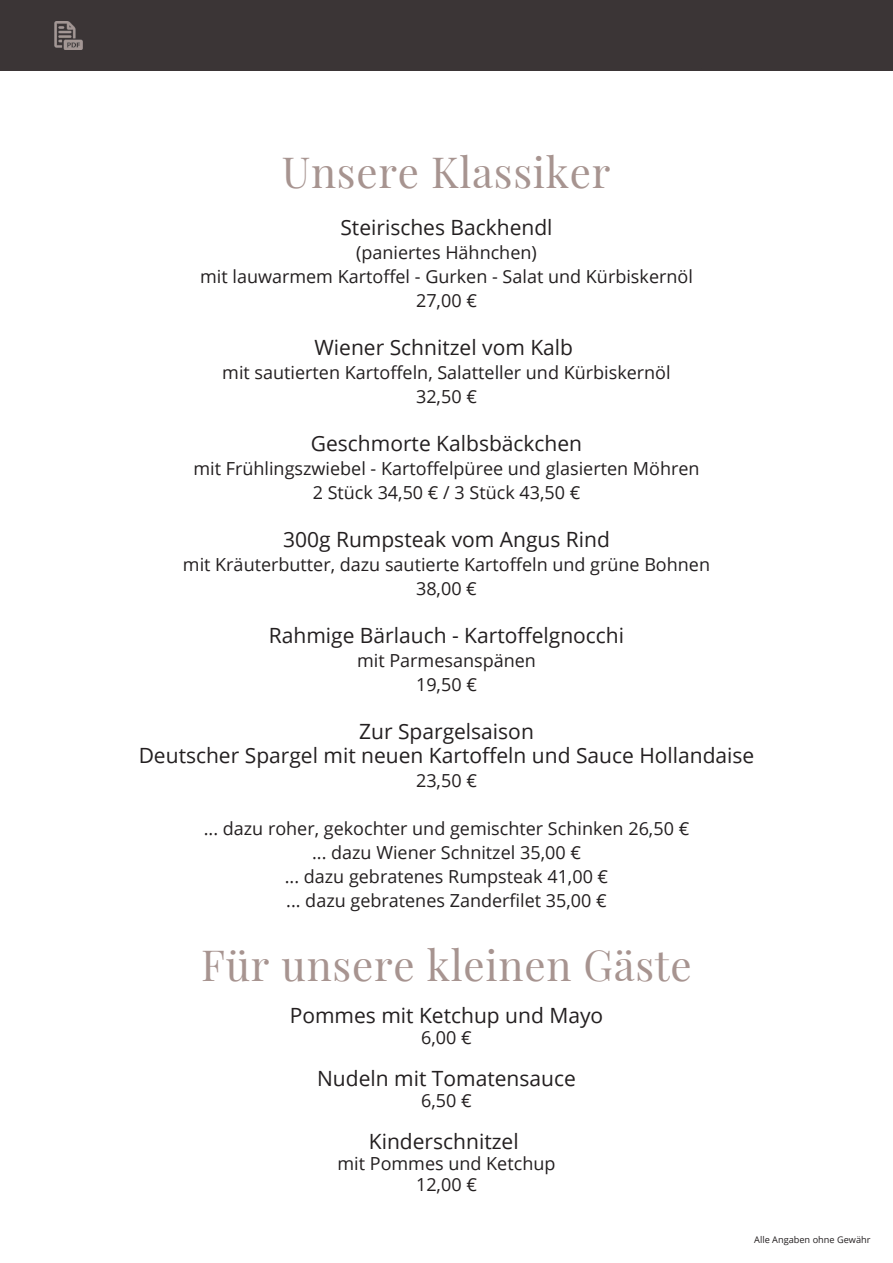
<style>
.page{position:relative;width:893px;height:1263px;background:#fff}
.page>*{position:absolute;margin:0;border:0;box-sizing:border-box;transform-origin:0 0}
.t1{font:42px "Playfair Display";letter-spacing:.02em;color:#a79490}
.t2{font:21px/24px "Open Sans";color:#231f20;text-align:center}
.t3{font:18px/24px "Open Sans";color:#231f20;text-align:center}
.t4{font:9.15px "Open Sans";color:#231f20}
</style>
<div class="page">
<div style="left:0;top:0;width:893px;height:71px;background:#3b3536"></div>
<img style="left:54px;top:21px;width:28px;height:28px">
<h1 class="t1" style="left:282px;top:139px;width:330px">Unsere Klassiker</h1>
<p class="t2" style="left:340px;top:215px;width:214px">Steirisches Backhendl</p>
<p class="t3" style="left:200px;top:240px;width:494px">(paniertes Hähnchen)<br>mit lauwarmem Kartoffel - Gurken - Salat und Kürbiskernöl<br>27,00 €</p>
<p class="t2" style="left:314px;top:335px;width:260px">Wiener Schnitzel vom Kalb</p>
<p class="t3" style="left:222px;top:360px;width:450px">mit sautierten Kartoffeln, Salatteller und Kürbiskernöl<br>32,50 €</p>
<p class="t2" style="left:311px;top:431px;width:273px">Geschmorte Kalbsbäckchen</p>
<p class="t3" style="left:193px;top:456px;width:508px">mit Frühlingszwiebel - Kartoffelpüree und glasierten Möhren<br>2 Stück 34,50 € / 3 Stück 43,50 €</p>
<p class="t2" style="left:283px;top:527px;width:328px">300g Rumpsteak vom Angus Rind</p>
<p class="t3" style="left:183px;top:552px;width:529px">mit Kräuterbutter, dazu sautierte Kartoffeln und grüne Bohnen<br>38,00 €</p>
<p class="t2" style="left:269px;top:623px;width:357px">Rahmige Bärlauch - Kartoffelgnocchi</p>
<p class="t3" style="left:357px;top:648px;width:180px">mit Parmesanspänen<br>19,50 €</p>
<p class="t2" style="left:139px;top:719px;width:617px">Zur Spargelsaison<br>Deutscher Spargel mit neuen Kartoffeln und Sauce Hollandaise</p>
<p class="t3" style="left:416px;top:768px;width:62px">23,50 €</p>
<p class="t3" style="left:204px;top:816px;width:487px">... dazu roher, gekochter und gemischter Schinken 26,50 € ... dazu Wiener Schnitzel 35,00 €<br>... dazu gebratenes Rumpsteak 41,00 €<br>... dazu gebratenes Zanderfilet 35,00 €</p>
<h1 class="t1" style="left:201px;top:933px;width:492px">Für unsere kleinen Gäste</h1>
<p class="t2" style="left:290px;top:1003px;width:315px">Pommes mit Ketchup und Mayo</p>
<p class="t3" style="left:421px;top:1025px;width:52px">6,00 €</p>
<p class="t2" style="left:317px;top:1066px;width:260px">Nudeln mit Tomatensauce</p>
<p class="t3" style="left:421px;top:1088px;width:52px">6,50 €</p>
<p class="t2" style="left:369px;top:1129px;width:151px">Kinderschnitzel</p>
<p class="t3" style="left:338px;top:1153px;width:219px;line-height:21px">mit Pommes und Ketchup<br>12,00 €</p>
<p class="t4" style="left:754px;top:1233px;width:118px">Alle Angaben ohne Gewähr</p>
</div>
